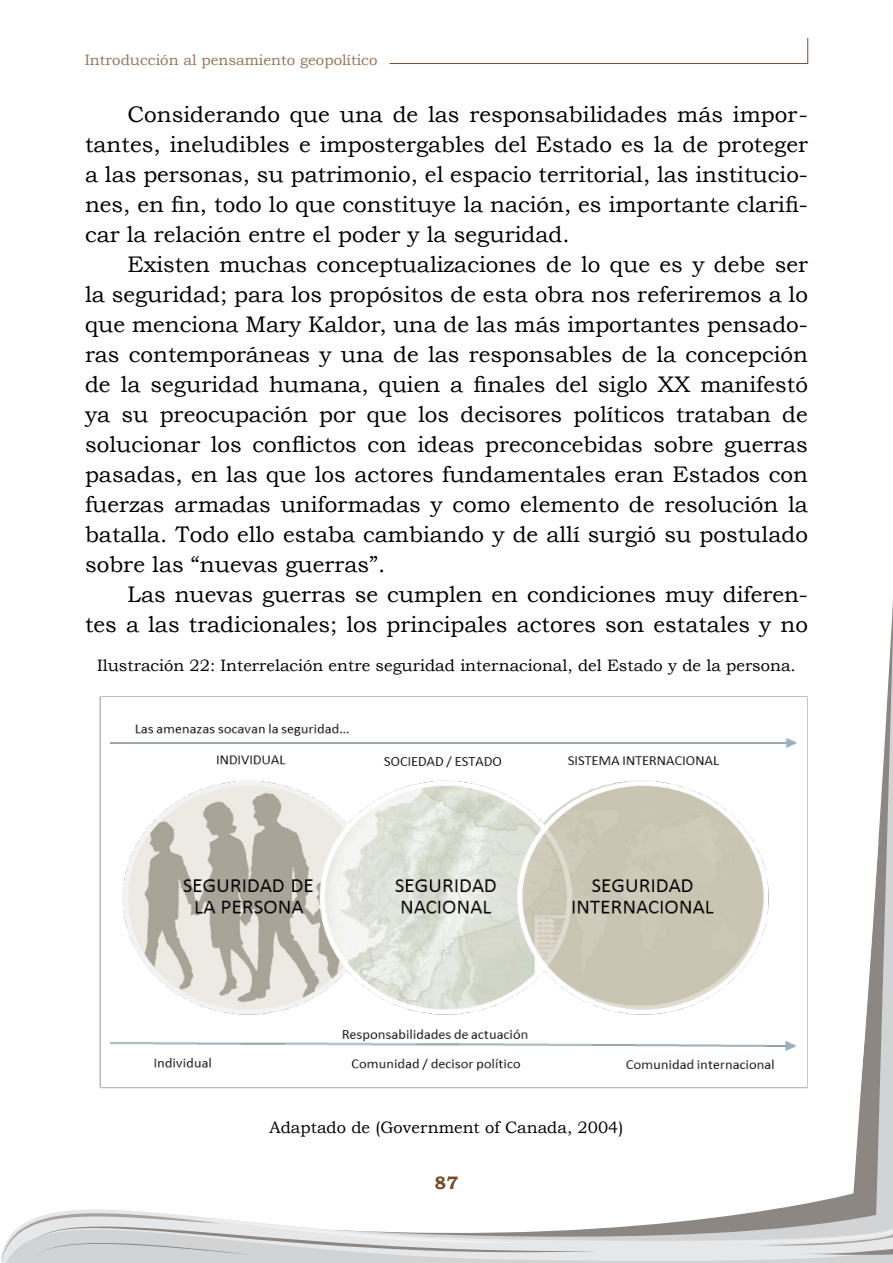
<style>
.page{position:relative;width:893px;height:1263px;background:#fff}
.page>*{position:absolute;margin:0;border:0;box-sizing:border-box;transform-origin:0 0}
.t1{font:22.5px/30px "Bookman Old Style";color:#000;text-align:justify}
.t2{font:700 18px "Bookman Old Style";color:#754d29}
.t3{font:16.5px "Bookman Old Style";color:#000}
.t4{font:15px "Bookman Old Style";color:#967355}
</style>
<div class="page">
<svg style="left:55px;top:1209px;width:838px;height:54px"></svg>
<svg style="left:1px;top:1213px;width:596px;height:50px;background:#d8d9da"></svg>
<svg style="left:679px;top:1253px;width:214px;height:3px"></svg>
<svg style="left:331px;top:600px;width:562px;height:653px"></svg>
<svg style="left:331px;top:842px;width:547px;height:404px"></svg>
<svg style="left:389px;top:38px;width:419px;height:26px"></svg>
<img style="left:99px;top:696px;width:709px;height:399px">
<p class="t4" style="left:85px;top:51px;width:294px">Introducción al pensamiento geopolítico</p>
<p class="t1" style="left:85px;top:100px;width:724px;text-indent:43px">Considerando que una de las responsabilidades más impor&shy;tantes, ineludibles e impostergables del Estado es la de proteger a las personas, su patrimonio, el espacio territorial, las institucio&shy;nes, en fin, todo lo que constituye la nación, es importante clarifi&shy;car la relación entre el poder y la seguridad.</p>
<p class="t1" style="left:85px;top:250px;width:724px;text-indent:43px">Existen muchas conceptualizaciones de lo que es y debe ser la seguridad; para los propósitos de esta obra nos referiremos a lo que menciona Mary Kaldor, una de las más importantes pensado&shy;ras contemporáneas y una de las responsables de la concepción de la seguridad humana, quien a finales del siglo XX manifestó ya su preocupación por que los decisores políticos trataban de solucionar los conflictos con ideas preconcebidas sobre guerras pasadas, en las que los actores fundamentales eran Estados con fuerzas armadas uniformadas y como elemento de resolución la batalla. Todo ello estaba cambiando y de allí surgió su postulado sobre las “nuevas guerras”.</p>
<p class="t1" style="left:85px;top:580px;width:724px;text-align:right">Las nuevas guerras se cumplen en condiciones muy diferen-<br>tes a las tradicionales; los principales actores son estatales y no</p>
<p class="t3" style="left:97px;top:656px;width:700px">Ilustración 22: Interrelación entre seguridad internacional, del Estado y de la persona.</p>
<p class="t3" style="left:269px;top:1118px;width:355px">Adaptado de (Government of Canada, 2004)</p>
<p class="t2" style="left:435px;top:1172px;width:25px">87</p>
</div>
